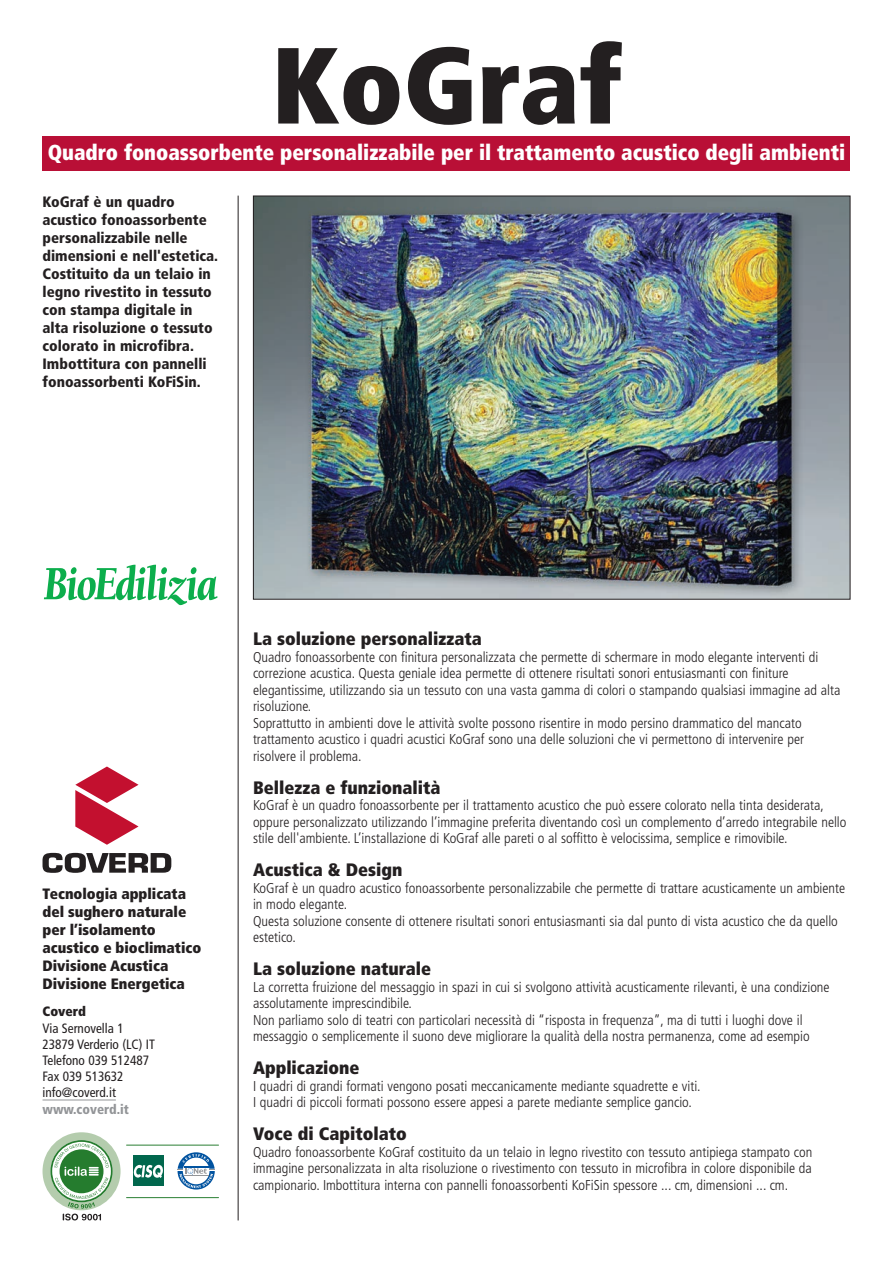
<style>
.page{position:relative;width:893px;height:1263px;background:#fff}
.page>*{position:absolute;margin:0;border:0;box-sizing:border-box;transform-origin:0 0}
.t1{font:900 condensed 108px "Frutiger";color:#231f20}
.t2{font:900 condensed 21.75px "Frutiger";color:#fff;scale:.95 1}
.t3{font:900 condensed 18px "Frutiger";color:#231f20}
.t4{font:900 condensed 15px/18px "Frutiger";color:#231f20}
.t5{font:900 condensed 15px/18px "Frutiger";color:#231f20}
.t6{font:300 condensed 14.25px/16.5px "Frutiger";color:#231f20}
.t7{font:condensed 13.5px/16.2px "Frutiger";color:#231f20}
.t8{font:900 condensed 13.5px "Frutiger";color:#939598}
.t9{font:900 condensed 13.5px "Frutiger";color:#231f20}
</style>
<div class="page">
<div style="left:43px;top:136px;width:807px;height:34px;background:#b90f36"></div>
<img style="left:255px;top:198px;width:593px;height:400px">
<svg style="left:75px;top:766px;width:64px;height:79px"></svg>
<svg style="left:43px;top:853px;width:128px;height:20px"></svg>
<div style="left:133px;top:1155px;width:31px;height:31px;background:#01674d"></div>
<hr style="left:126px;top:1144px;width:93px;height:1px;background:#257c2e">
<hr style="left:126px;top:1197px;width:93px;height:1px;background:#257c2e">
<svg style="left:134px;top:1165px;width:29px;height:13px"></svg>
<svg style="left:178px;top:1152px;width:37px;height:37px"></svg>
<svg style="left:43px;top:1132px;width:78px;height:88px"></svg>
<hr style="left:43px;top:1099px;width:73px;height:1px;background:#939598">
<svg style="left:44px;top:564px;width:174px;height:42px"></svg>
<hr style="left:238px;top:196px;width:1px;height:1024px;background:#231f20">
<h1 class="t1" style="left:271px;top:43px;width:352px">KoGraf</h1>
<h2 class="t2" style="left:48px;top:144px;width:841px">Quadro fonoassorbente personalizzabile per il trattamento acustico degli ambienti</h2>
<p class="t4" style="left:43px;top:194px;width:177px">KoGraf è un quadro acustico fonoassorbente personalizzabile nelle dimensioni e nell'estetica.<br>Costituito da un telaio in legno rivestito in tessuto con stampa digitale in alta risoluzione o tessuto colorato in microfibra.<br>Imbottitura con pannelli fonoassorbenti KoFiSin.</p>
<p class="t5" style="left:43px;top:886px;width:160px">Tecnologia applicata del sughero naturale per l’isolamento acustico e bioclimatico<br>Divisione Acustica<br>Divisione Energetica</p>
<p class="t9" style="left:43px;top:1006px;width:45px">Coverd</p>
<p class="t7" style="left:43px;top:1021px;width:114px">Via Sernovella 1<br>23879 Verderio (LC) IT<br>Telefono 039 512487<br>Fax 039 513632 info@coverd.it</p>
<p class="t8" style="left:43px;top:1103px;width:88px">www.coverd.it</p>
<p class="t3" style="left:253px;top:631px;width:230px">La soluzione personalizzata</p>
<p class="t6" style="left:253px;top:649px;width:589px">Quadro fonoassorbente con finitura personalizzata che permette di schermare in modo elegante interventi di correzione acustica. Questa geniale idea permette di ottenere risultati sonori entusiasmanti con finiture elegantissime, utilizzando sia un tessuto con una vasta gamma di colori o stampando qualsiasi immagine ad alta risoluzione.<br>Soprattutto in ambienti dove le attività svolte possono risentire in modo persino drammatico del mancato trattamento acustico i quadri acustici KoGraf sono una delle soluzioni che vi permettono di intervenire per risolvere il problema.</p>
<p class="t3" style="left:253px;top:780px;width:189px">Bellezza e funzionalità</p>
<p class="t6" style="left:253px;top:798px;width:595px">KoGraf è un quadro fonoassorbente per il trattamento acustico che può essere colorato nella tinta desiderata, oppure personalizzato utilizzando l’immagine preferita diventando così un complemento d’arredo integrabile nello stile dell'ambiente. L’installazione di KoGraf alle pareti o al soffitto è velocissima, semplice e rimovibile.</p>
<p class="t3" style="left:253px;top:862px;width:151px">Acustica &amp; Design</p>
<p class="t6" style="left:253px;top:880px;width:594px">KoGraf è un quadro acustico fonoassorbente personalizzabile che permette di trattare acusticamente un ambiente in modo elegante.<br>Questa soluzione consente di ottenere risultati sonori entusiasmanti sia dal punto di vista acustico che da quello estetico.</p>
<p class="t3" style="left:253px;top:961px;width:180px">La soluzione naturale</p>
<p class="t6" style="left:253px;top:979px;width:578px">La corretta fruizione del messaggio in spazi in cui si svolgono attività acusticamente rilevanti, è una condizione assolutamente imprescindibile.<br>Non parliamo solo di teatri con particolari necessità di “risposta in frequenza”, ma di tutti i luoghi dove il messaggio o semplicemente il suono deve migliorare la qualità della nostra permanenza, come ad esempio</p>
<p class="t3" style="left:253px;top:1060px;width:108px">Applicazione</p>
<p class="t6" style="left:253px;top:1078px;width:449px">I quadri di grandi formati vengono posati meccanicamente mediante squadrette e viti.<br>I quadri di piccoli formati possono essere appesi a parete mediante semplice gancio.</p>
<p class="t3" style="left:253px;top:1126px;width:155px">Voce di Capitolato</p>
<p class="t6" style="left:253px;top:1144px;width:561px;text-align:justify">Quadro fonoassorbente KoGraf costituito da un telaio in legno rivestito con tessuto antipiega stampato con immagine personalizzata in alta risoluzione o rivestimento con tessuto in microfibra in colore disponibile da campionario. Imbottitura interna con pannelli fonoassorbenti KoFiSin spessore ... cm, dimensioni ... cm.</p>
</div>
